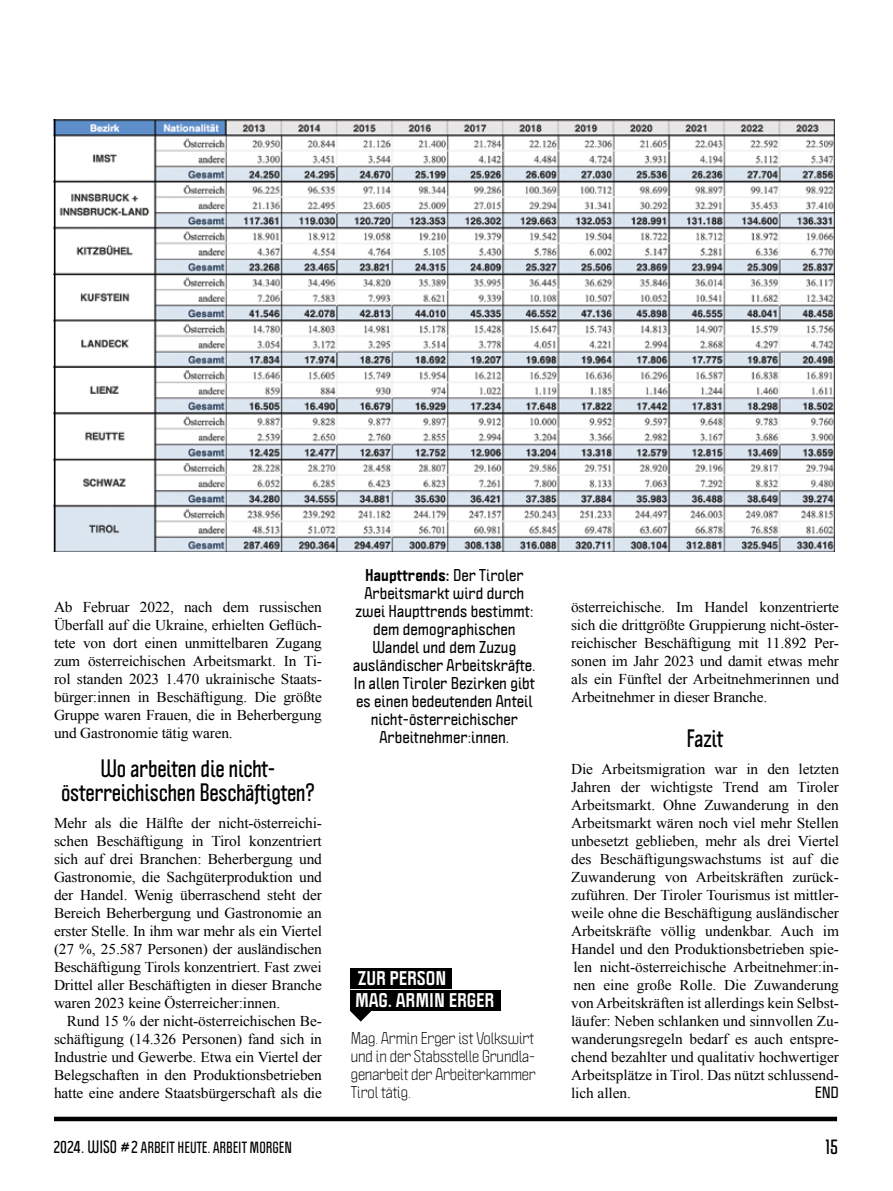
<style>
.page{position:relative;width:893px;height:1191px;background:#fff}
.page>*{position:absolute;margin:0;border:0;box-sizing:border-box;transform-origin:0 0}
.t1{font:700 condensed 22.05px/24px "Politica";letter-spacing:-.01em;color:#000;text-align:center}
.t2{font:700 condensed 18.9px "Politica";color:#000}
.t3{font:800 17.4px "Politica";color:#fff}
.t4{font:15px/18px "Times New Roman";letter-spacing:-.01em;color:#000;text-align:justify}
.t5{font:700 15px/18px "Politica";letter-spacing:.005em;color:#000;text-align:center}
.t6{font:15px/18px "Politica";letter-spacing:-.005em;color:#000;text-align:justify}
.t7{font:700 14.25px "Politica";color:#000;scale:1.05 1}
.t8{font:700 condensed 14.1px "Politica";color:#000}
.s1{font-weight:800}
.s2{font-size:15.75px}
</style>
<div class="page">
<div style="left:54px;top:1116px;width:783px;height:5px;background:#000"></div>
<img style="left:53px;top:119px;width:782px;height:433px">
<svg style="left:350px;top:1011px;width:21px;height:10px"></svg>
<div style="left:350px;top:990px;width:151px;height:21px;background:#000"></div>
<div style="left:351px;top:968px;width:101px;height:21px;background:#000"></div>
<hr style="left:54px;top:119px;width:2px;height:433px;background:#000">
<p class="t4" style="left:54px;top:598px;width:269px">Ab Februar 2022, nach dem russischen Überfall auf die Ukraine, erhielten Geflüch&shy;tete von dort einen unmittelbaren Zugang zum österreichischen Arbeitsmarkt. In Ti&shy;rol standen 2023 1.470 ukrainische Staats&shy;bürger:innen in Beschäftigung. Die größte Gruppe waren Frauen, die in Beherbergung und Gastronomie tätig waren.</p>
<h1 class="t1" style="left:61px;top:755px;width:255px">Wo arbeiten die nicht&shy;österreichischen Beschäftigten?</h1>
<p class="t4" style="left:54px;top:814px;width:269px">Mehr als die Hälfte der nicht-österreichi&shy;schen Beschäftigung in Tirol konzentriert sich auf drei Branchen: Beherbergung und Gastronomie, die Sachgüterproduktion und der Handel. Wenig überraschend steht der Bereich Beherbergung und Gastronomie an erster Stelle. In ihm war mehr als ein Viertel (27 %, 25.587 Personen) der ausländischen Beschäftigung Tirols konzentriert. Fast zwei Drittel aller Beschäftigten in dieser Branche waren 2023 keine Österreicher:innen.</p>
<p class="t4" style="left:54px;top:1012px;width:269px;text-indent:13px">Rund 15 % der nicht-österreichischen Be&shy;schäftigung (14.326 Personen) fand sich in Industrie und Gewerbe. Etwa ein Viertel der Belegschaften in den Produktionsbetrieben hatte eine andere Staatsbürgerschaft als die</p>
<p class="t5" style="left:353px;top:565px;width:184px"><span class="s1">Haupttrends:</span> Der Tiroler<br>Arbeitsmarkt wird durch zwei Haupttrends bestimmt: dem demographischen<br>Wandel und dem Zuzug ausländischer Arbeitskräfte.<br>In allen Tiroler Bezirken gibt es einen bedeutenden Anteil nicht-österreichischer<br>Arbeitnehmer:innen.</p>
<p class="t3" style="left:358px;top:965px;width:90px">ZUR PERSON</p>
<p class="t3" style="left:355px;top:987px;width:141px">MAG. ARMIN ERGER</p>
<p class="t6" style="left:351px;top:1028px;width:186px">Mag. Armin Erger ist Volkswirt und in der Stabsstelle Grundla&shy;genarbeit der Arbeiterkammer Tirol tätig.</p>
<p class="t4" style="left:571px;top:598px;width:269px">österreichische. Im Handel konzentrierte sich die drittgrößte Gruppierung nicht-öster&shy;reichischer Beschäftigung mit 11.892 Per&shy;sonen im Jahr 2023 und damit etwas mehr als ein Fünftel der Arbeitnehmerinnen und Arbeitnehmer in dieser Branche.</p>
<h1 class="t1" style="left:686px;top:725px;width:38px">Fazit</h1>
<p class="t4" style="left:571px;top:760px;width:269px">Die Arbeitsmigration war in den letzten Jahren der wichtigste Trend am Tiroler Arbeitsmarkt. Ohne Zuwanderung in den Arbeitsmarkt wären noch viel mehr Stellen unbesetzt geblieben, mehr als drei Viertel des Beschäftigungswachstums ist auf die Zuwanderung von Arbeitskräften zurück&shy;zuführen. Der Tiroler Tourismus ist mittler&shy;weile ohne die Beschäftigung ausländischer Arbeitskräfte völlig undenkbar. Auch im Handel und den Produktionsbetrieben spie&shy;len nicht-österreichische Arbeitnehmer:in&shy;nen eine große Rolle. Die Zuwanderung von Arbeitskräften ist allerdings kein Selbst&shy;läufer: Neben schlanken und sinnvollen Zu&shy;wanderungsregeln bedarf es auch entspre&shy;chend bezahlter und qualitativ hochwertiger Arbeitsplätze in Tirol. Das nützt schlussend&shy;lich allen.</p>
<p class="t7" style="left:815px;top:1082px;width:25px">END</p>
<p class="t8" style="left:54px;top:1136px;width:240px"><span class="s2">2024. WISO #2</span> ARBEIT HEUTE. ARBEIT MORGEN</p>
<p class="t2" style="left:825px;top:1132px;width:15px">15</p>
</div>
